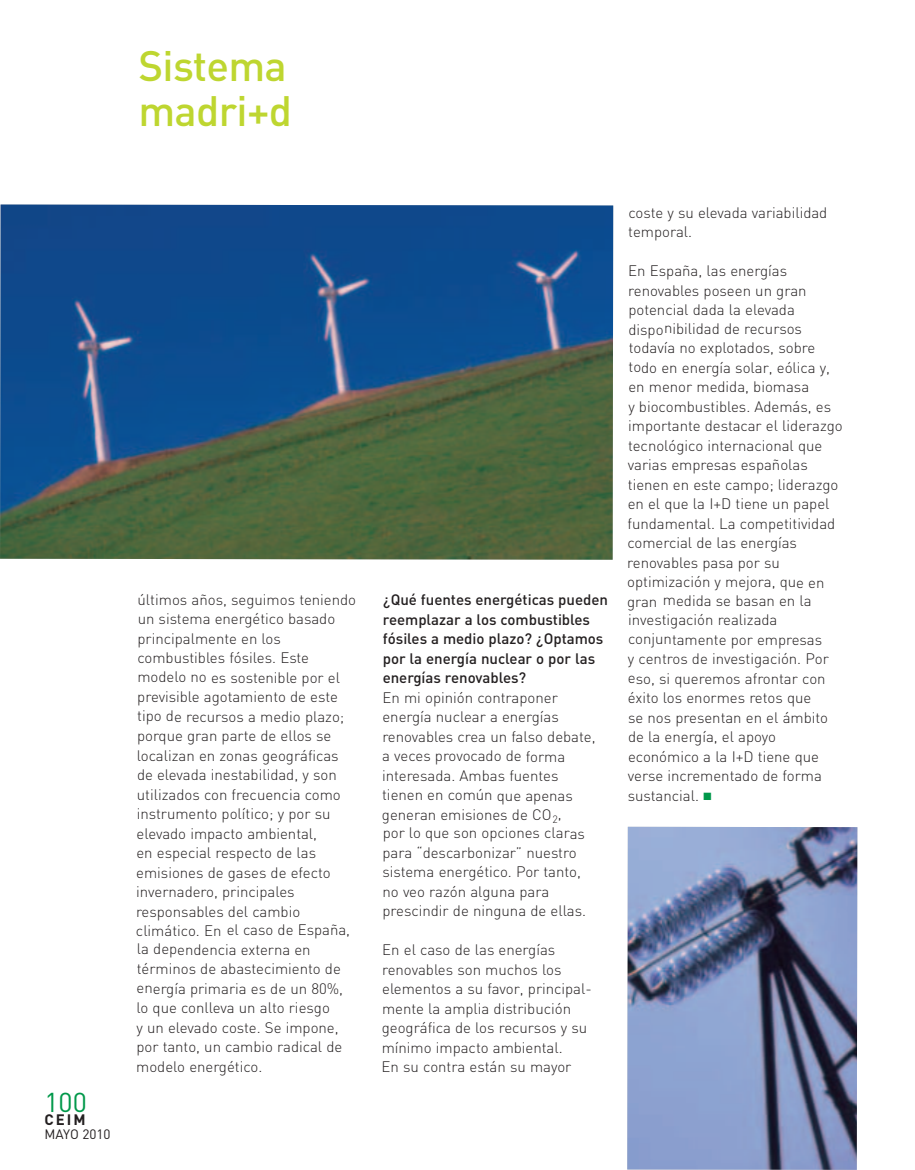
<style>
.page{position:relative;width:915px;height:1170px;background:#fff}
.page>*{position:absolute;margin:0;border:0;box-sizing:border-box;transform-origin:0 0}
.t1{font:42px/45px "DIN Medium+HGBRGQ";letter-spacing:-.015em;color:#bed630}
.t2{font:27px "DIN Regular+JOELWL";color:#00984a}
.t3{font:15px/19.4px "DIN Light+PEXXOL";letter-spacing:-.005em;color:#231f20}
.t4{font:15px/19.5px "DIN Medium+HGBRGQ";color:#231f20}
.t5{font:15px "DIN Bold+MMNBIH";color:#231f20}
.t6{font:13.5px "DIN Regular+JOELWL";letter-spacing:-.005em;color:#231f20}
.s1{color:#00984a}
</style>
<div class="page">
<img style="left:0;top:204px;width:613px;height:355px">
<img style="left:627px;top:826px;width:230px;height:343px">
<h1 class="t1" style="left:138px;top:48px;width:155px">Sistema madri+d</h1>
<h2 class="t2" style="left:44px;top:1092px;width:44px">100</h2>
<p class="t5" style="left:44px;top:1109px;width:43px">CEIM</p>
<p class="t6" style="left:44px;top:1129px;width:68px">MAYO 2010</p>
<p class="t3" style="left:136px;top:591px;width:222px">últimos años, seguimos teniendo un sistema energético basado principalmente en los combustibles fósiles. Este modelo no es sostenible por el previsible agotamiento de este tipo de recursos a medio plazo; porque gran parte de ellos se localizan en zonas geográficas de elevada inestabilidad, y son utilizados con frecuencia como instrumento político; y por su elevado impacto ambiental,<br>en especial respecto de las emisiones de gases de efecto invernadero, principales responsables del cambio climático. En el caso de España, la dependencia externa en términos de abastecimiento de energía primaria es de un 80%, lo que conlleva un alto riesgo<br>y un elevado coste. Se impone, por tanto, un cambio radical de modelo energético.</p>
<p class="t4" style="left:382px;top:591px;width:227px">¿Qué fuentes energéticas pueden reemplazar a los combustibles fósiles a medio plazo? ¿Optamos por la energía nuclear o por las energías renovables?</p>
<p class="t3" style="left:382px;top:689px;width:215px">En mi opinión contraponer energía nuclear a energías renovables crea un falso debate, a veces provocado de forma interesada. Ambas fuentes tienen en común que apenas generan emisiones de CO<sub>2</sub>,<br>por lo que son opciones claras para “descarbonizar” nuestro sistema energético. Por tanto, no veo razón alguna para prescindir de ninguna de ellas.</p>
<p class="t3" style="left:381px;top:941px;width:212px">En el caso de las energías renovables son muchos los elementos a su favor, principal&shy;mente la amplia distribución geográfica de los recursos y su mínimo impacto ambiental.<br>En su contra están su mayor</p>
<p class="t3" style="left:628px;top:205px;width:200px">coste y su elevada variabilidad temporal.</p>
<p class="t3" style="left:626px;top:263px;width:217px">En España, las energías renovables poseen un gran potencial dada la elevada disponibilidad de recursos todavía no explotados, sobre todo en energía solar, eólica y, en menor medida, biomasa<br>y biocombustibles. Además, es importante destacar el liderazgo tecnológico internacional que varias empresas españolas tienen en este campo; liderazgo en el que la I+D tiene un papel fundamental. La competitividad comercial de las energías renovables pasa por su optimización y mejora, que en gran medida se basan en la investigación realizada conjuntamente por empresas<br>y centros de investigación. Por eso, si queremos afrontar con éxito los enormes retos que<br>se nos presentan en el ámbito de la energía, el apoyo económico a la I+D tiene que verse incrementado de forma sustancial. <span class="s1">■</span></p>
</div>
